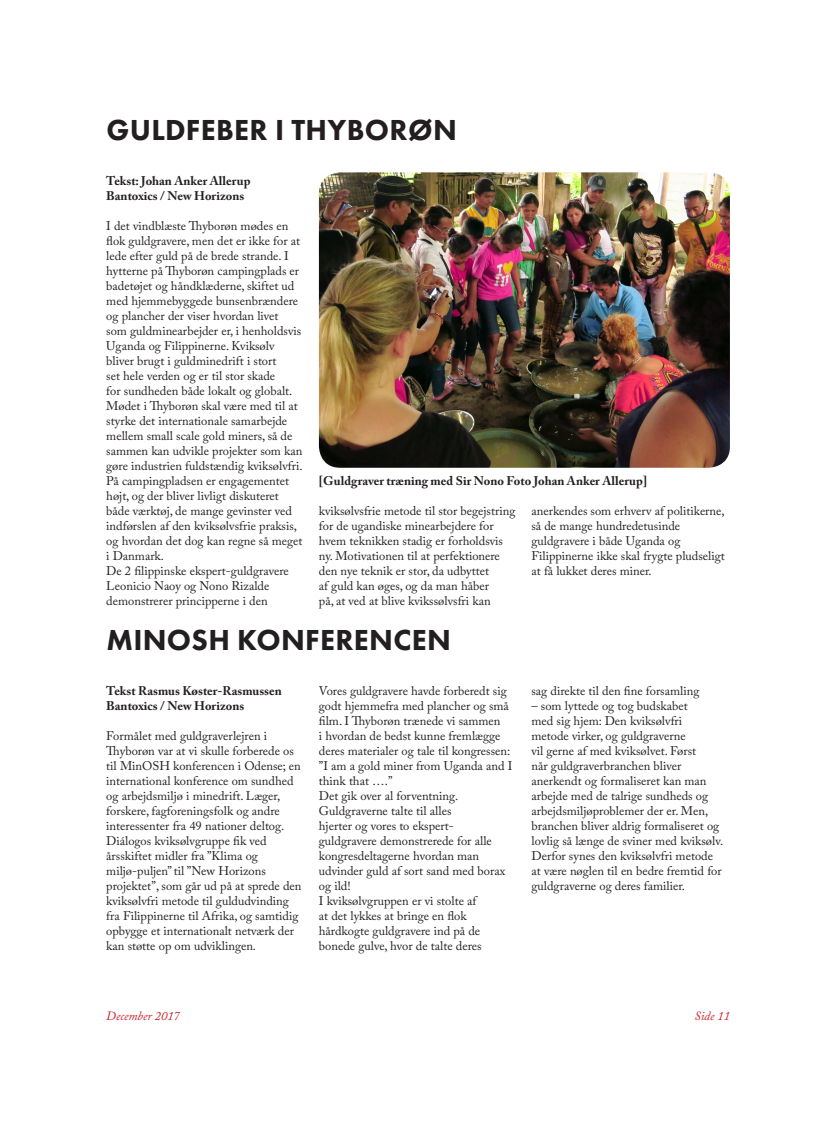
<style>
.page{position:relative;width:815px;height:1124px;background:#fff}
.page>*{position:absolute;margin:0;border:0;box-sizing:border-box;transform-origin:0 0}
.Overskrift1{font:800 30px "Futura PT";letter-spacing:.01em;color:#231f20}
.t1{font:12.5px/15px "Adobe Caslon Pro";color:#231f20}
.t2{font:700 12.5px "Adobe Caslon Pro";color:#231f20}
.t3{font:italic 12.5px "Adobe Caslon Pro";color:#c82329}
</style>
<div class="page">
<img style="left:319px;top:172px;width:411px;height:295px">
<p class="Overskrift1" style="left:106px;top:111px;width:352px">GULDFEBER I THYBORØN</p>
<p class="t2" style="left:106px;top:173px;width:146px">Tekst: Johan Anker Allerup</p>
<p class="t2" style="left:106px;top:188px;width:140px">Bantoxics / New Horizons</p>
<p class="t1" style="left:106px;top:218px;width:198px">I det vindblæste Thyborøn mødes en flok guldgravere, men det er ikke for at lede efter guld på de brede strande. I hytterne på Thyborøn campingplads er badetøjet og håndklæderne, skiftet ud med hjemmebyggede bunsenbrændere og plancher der viser hvordan livet<br>som guldminearbejder er, i henholdsvis Uganda og Filippinerne. Kviksølv bliver brugt i guldminedrift i stort<br>set hele verden og er til stor skade<br>for sundheden både lokalt og globalt.<br>Mødet i Thyborøn skal være med til at styrke det internationale samarbejde mellem small scale gold miners, så de sammen kan udvikle projekter som kan gøre industrien fuldstændig kviksølvfri.<br>På campingpladsen er engagementet højt, og der bliver livligt diskuteret både værktøj, de mange gevinster ved indførslen af den kviksølvsfrie praksis, og hvordan det dog kan regne så meget i Danmark.</p>
<p class="t1" style="left:106px;top:563px;width:184px">De 2 filippinske ekspert-guldgravere<br>Leonicio Naoy og Nono Rizalde demonstrerer principperne i den</p>
<p class="t2" style="left:319px;top:473px;width:330px">[Guldgraver træning med Sir Nono Foto Johan Anker Allerup]</p>
<p class="t1" style="left:319px;top:503px;width:198px">kviksølvsfrie metode til stor begejstring for de ugandiske minearbejdere for hvem teknikken stadig er forholdsvis ny. Motivationen til at perfektionere den nye teknik er stor, da udbyttet<br>af guld kan øges, og da man håber<br>på, at ved at blive kvikssølvsfri kan</p>
<p class="t1" style="left:531px;top:503px;width:195px">anerkendes som erhverv af politikerne, så de mange hundredetusinde guldgravere i både Uganda og<br>Filippinerne ikke skal frygte pludseligt at få lukket deres miner.</p>
<p class="Overskrift1" style="left:106px;top:621px;width:346px">MINOSH KONFERENCEN</p>
<p class="t2" style="left:106px;top:683px;width:177px">Tekst Rasmus Køster-Rasmussen</p>
<p class="t2" style="left:106px;top:698px;width:140px">Bantoxics / New Horizons</p>
<p class="t1" style="left:106px;top:728px;width:196px">Formålet med guldgraverlejren i Thyborøn var at vi skulle forberede os til MinOSH konferencen i Odense; en international konference om sundhed og arbejdsmiljø i minedrift. Læger, forskere, fagforeningsfolk og andre interessenter fra 49 nationer deltog.</p>
<p class="t1" style="left:106px;top:833px;width:197px">Diálogos kviksølvgruppe fik ved årsskiftet midler fra ”Klima og miljø-puljen” til ”New Horizons projektet”, som går ud på at sprede den kviksølvfri metode til guldudvinding fra Filippinerne til Afrika, og samtidig opbygge et internationalt netværk der kan støtte op om udviklingen.</p>
<p class="t1" style="left:319px;top:683px;width:195px">Vores guldgravere havde forberedt sig godt hjemmefra med plancher og små film. I Thyborøn trænede vi sammen<br>i hvordan de bedst kunne fremlægge deres materialer og tale til kongressen: ”I am a gold miner from Uganda and I think that ….”</p>
<p class="t1" style="left:319px;top:788px;width:188px">Det gik over al forventning.<br>Guldgraverne talte til alles<br>hjerter og vores to ekspert&shy;guldgravere demonstrerede for alle kongresdeltagerne hvordan man udvinder guld af sort sand med borax og ild!</p>
<p class="t1" style="left:319px;top:893px;width:164px">I kviksølvgruppen er vi stolte af at det lykkes at bringe en flok hårdkogte guldgravere ind på de bonede gulve, hvor de talte deres</p>
<p class="t1" style="left:531px;top:683px;width:169px">sag direkte til den fine forsamling</p>
<p class="t1" style="left:531px;top:698px;width:193px">– som lyttede og tog budskabet<br>med sig hjem: Den kviksølvfri<br>metode virker, og guldgraverne<br>vil gerne af med kviksølvet. Først<br>når guldgraverbranchen bliver anerkendt og formaliseret kan man arbejde med de talrige sundheds og arbejdsmiljøproblemer der er. Men, branchen bliver aldrig formaliseret og lovlig så længe de sviner med kviksølv.<br>Derfor synes den kviksølvfri metode at være nøglen til en bedre fremtid for guldgraverne og deres familier.</p>
<p class="t3" style="left:106px;top:1008px;width:75px">December 2017</p>
<p class="t3" style="left:694px;top:1008px;width:37px">Side 11</p>
</div>
